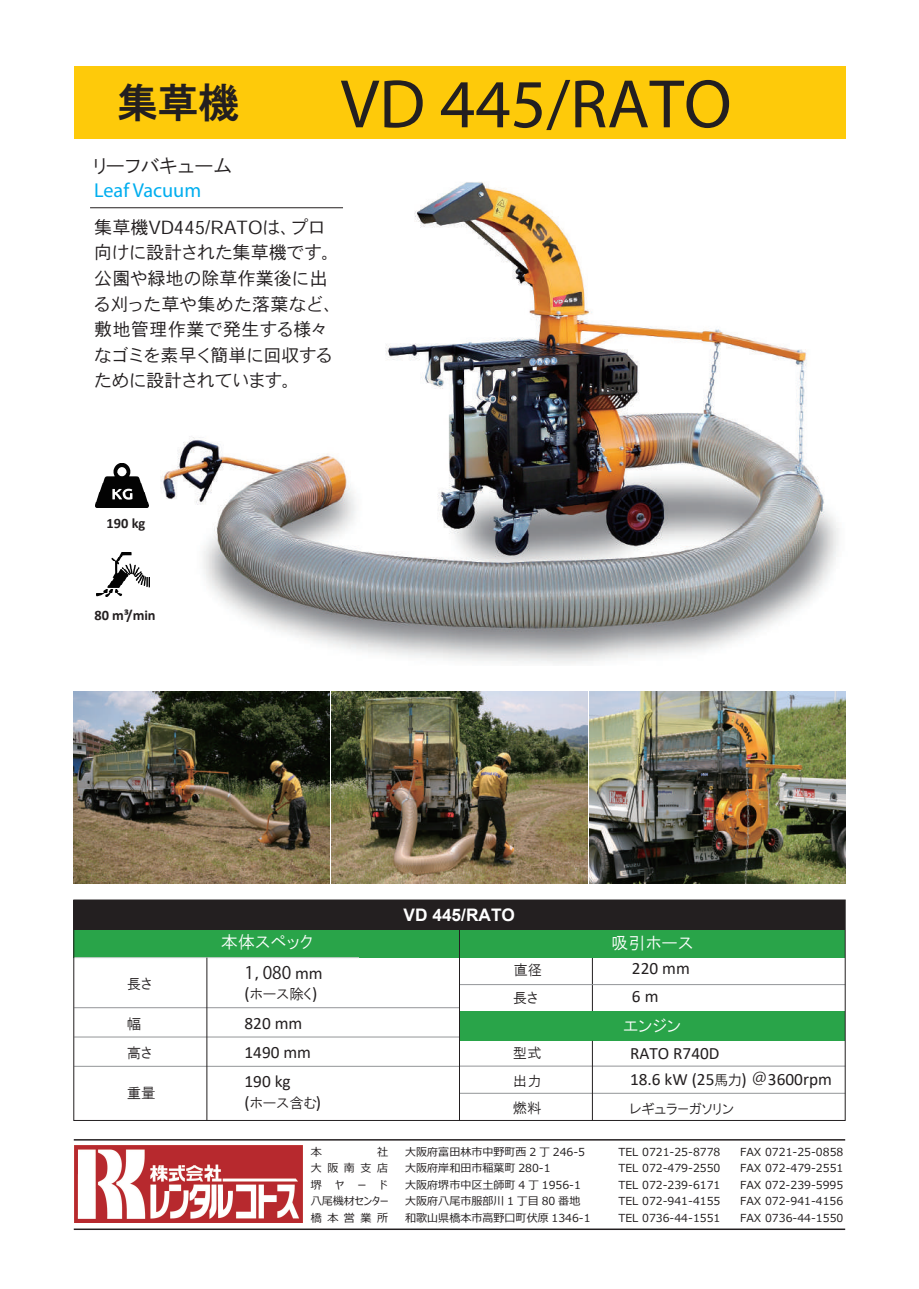
<style>
.page{position:relative;width:919px;height:1289px;background:#fff}
.page>*{position:absolute;margin:0;border:0;box-sizing:border-box;transform-origin:0 0}
.t1{font:69.15px "Myriad Pro";color:#231f20}
.t2{font:40.5px "HGP Gothic E";color:#231f20}
.t3{font:20.1px "Myriad Pro";color:#00aeef}
.t4{font:20.1px "HGP Gothic M";color:#231f20}
.t5{font:18px/25.5px "Heisei Kaku Go Std W3";letter-spacing:-.005em;color:#231f20}
.t6{font:17.25px/29.2px "Calibri";color:#231f20}
.t7{font:17.25px "HGP Gothic M";color:#fff}
.t8{font:700 17.25px "Arial";color:#fff}
.t9{font:17.25px "Koz Go Pr 6 N";color:#231f20}
.t10{font:14.4px/29.2px "HGP Gothic M";color:#231f20}
.t11{font:700 14.4px "Calibri";color:#231f20}
.t12{font:11.1px "Meiryo UI";color:#231f20}
.s1{font-family:"Calibri"}
.s2{font-family:"Calibri";font-size:17.25px}
.s3{font-family:"Koz Go Pr 6 N";font-size:13.5px}
.s4{font-family:"Koz Go Pr 6 N"}
.s5{font-size:15px}
</style>
<div class="page">
<div style="left:74px;top:66px;width:771px;height:73px;background:#feca0a"></div>
<img style="left:75px;top:1145px;width:227px;height:76px">
<hr style="left:74px;top:1139px;width:771px;height:1px;background:#231f20">
<hr style="left:74px;top:1228px;width:771px;height:1px;background:#231f20">
<img style="left:161px;top:182px;width:678px;height:482px">
<img style="left:590px;top:691px;width:255px;height:192px">
<img style="left:74px;top:691px;width:255px;height:192px">
<img style="left:332px;top:691px;width:255px;height:192px">
<hr style="left:592px;top:956px;width:1px;height:55px;background:#231f20">
<div style="left:74px;top:928px;width:770px;height:29px;background:#29a449"></div>
<img style="left:97px;top:553px;width:52px;height:44px">
<img style="left:95px;top:463px;width:53px;height:45px">
<hr style="left:74px;top:957px;width:285px;height:1px;background:#d1d2d4">
<hr style="left:74px;top:1007px;width:385px;height:1px;background:#939598">
<hr style="left:74px;top:1036px;width:385px;height:1px;background:#939598">
<hr style="left:74px;top:1066px;width:385px;height:1px;background:#939598">
<hr style="left:459px;top:984px;width:386px;height:1px;background:#939598">
<hr style="left:459px;top:1065px;width:386px;height:1px;background:#939598">
<hr style="left:459px;top:1092px;width:386px;height:1px;background:#939598">
<div style="left:459px;top:1011px;width:386px;height:29px;background:#29a449"></div>
<hr style="left:459px;top:929px;width:1px;height:191px;background:#231f20">
<hr style="left:206px;top:957px;width:1px;height:163px;background:#231f20">
<hr style="left:592px;top:1040px;width:1px;height:80px;background:#231f20">
<div style="left:74px;top:900px;width:770px;height:29px;background:#231f20"></div>
<hr style="left:90px;top:207px;width:253px;height:1px;background:#231f20">
<h2 class="t2" style="left:117px;top:82px;width:123px">集草機</h2>
<h1 class="t1" style="left:340px;top:61px;width:392px">VD 445/RATO</h1>
<h3 class="t4" style="left:94px;top:155px;width:139px">リーフバキューム</h3>
<h3 class="t3" style="left:94px;top:178px;width:108px">Leaf Vacuum</h3>
<h3 class="t5" style="left:93px;top:214px;width:249px">集草機VD445/RATOは、プロ向けに設計された集草機です。公園や緑地の除草作業後に出る刈った草や集めた落葉など、敷地管理作業で発生する様々なゴミを素早く簡単に回収するために設計されています。</h3>
<p class="t11" style="left:107px;top:513px;width:40px">190 kg</p>
<p class="t11" style="left:94px;top:604px;width:63px">80 m³/min</p>
<h3 class="t8" style="left:403px;top:903px;width:113px">VD 445/RATO</h3>
<p class="t10" style="left:127px;top:969px;width:27px">長さ</p>
<p class="t10" style="left:127px;top:1008px;width:27px">幅高さ</p>
<p class="t10" style="left:127px;top:1077px;width:30px">重量</p>
<h3 class="t7" style="left:221px;top:933px;width:94px">本体スペック</h3>
<h3 class="t7" style="left:611px;top:934px;width:84px">吸引ホース</h3>
<h3 class="t6" style="left:632px;top:953px;width:59px">220 mm</h3>
<p class="t10" style="left:512px;top:956px;width:31px;line-height:27.6px">直径長さ</p>
<h3 class="t9" style="left:244px;top:962px;width:80px">1，080 <span class="s1">mm</span></h3>
<p class="t10" style="left:244px;top:979px;width:74px"><span class="s2">(</span>ホース除く<span class="s2">)</span></p>
<h3 class="t6" style="left:244px;top:1007px;width:68px">820 mm<br>1490 mm<br>190 kg</h3>
<p class="t10" style="left:250px;top:1088px;width:73px">ホース含む<span class="s2">)</span></p>
<h3 class="t6" style="left:632px;top:981px;width:28px">6 m</h3>
<h3 class="t7" style="left:623px;top:1016px;width:60px">エンジン</h3>
<p class="t10" style="left:512px;top:1038px;width:30px">型式</p>
<h3 class="t6" style="left:630px;top:1037px;width:91px">RATO R740D</h3>
<h3 class="t6" style="left:630px;top:1064px;width:203px">18.6 kW (25<span class="s3">馬力</span>) <span class="s4">＠</span>3600rpm</h3>
<p class="t10" style="left:630px;top:1093px;width:106px"><span class="s5">レ</span>ギュラーガソリン</p>
<p class="t10" style="left:512px;top:1065px;width:30px">出力</p>
<h3 class="t6" style="left:244px;top:1087px;width:7px">(</h3>
<p class="t10" style="left:512px;top:1093px;width:30px">燃料</p>
<p class="t12" style="left:311px;top:1143px;width:13px">本</p>
<p class="t12" style="left:377px;top:1143px;width:13px">社</p>
<p class="t12" style="left:405px;top:1143px;width:181px">大阪府富田林市中野町西 2 丁 246-5</p>
<p class="t12" style="left:618px;top:1143px;width:103px">TEL 0721-25-8778</p>
<p class="t12" style="left:740px;top:1143px;width:105px">FAX 0721-25-0858</p>
<p class="t12" style="left:311px;top:1160px;width:79px">大阪南支店</p>
<p class="t12" style="left:405px;top:1160px;width:147px">大阪府岸和田市稲葉町 280-1</p>
<p class="t12" style="left:618px;top:1160px;width:103px">TEL 072-479-2550</p>
<p class="t12" style="left:740px;top:1160px;width:105px">FAX 072-479-2551</p>
<p class="t12" style="left:311px;top:1176px;width:78px">堺ヤード</p>
<p class="t12" style="left:405px;top:1176px;width:177px">大阪府堺市中区土師町 4 丁 1956-1</p>
<p class="t12" style="left:618px;top:1176px;width:103px">TEL 072-239-6171</p>
<p class="t12" style="left:740px;top:1176px;width:105px">FAX 072-239-5995</p>
<p class="t12" style="left:311px;top:1193px;width:80px">八尾機材センター</p>
<p class="t12" style="left:405px;top:1193px;width:177px">大阪府八尾市服部川 1 丁目 80 番地</p>
<p class="t12" style="left:618px;top:1193px;width:103px">TEL 072-941-4155</p>
<p class="t12" style="left:740px;top:1193px;width:105px">FAX 072-941-4156</p>
<p class="t12" style="left:311px;top:1210px;width:79px">橋本営業所</p>
<p class="t12" style="left:405px;top:1210px;width:187px">和歌山県橋本市高野口町伏原 1346-1</p>
<p class="t12" style="left:618px;top:1210px;width:103px">TEL 0736-44-1551</p>
<p class="t12" style="left:740px;top:1210px;width:105px">FAX 0736-44-1550</p>
</div>
